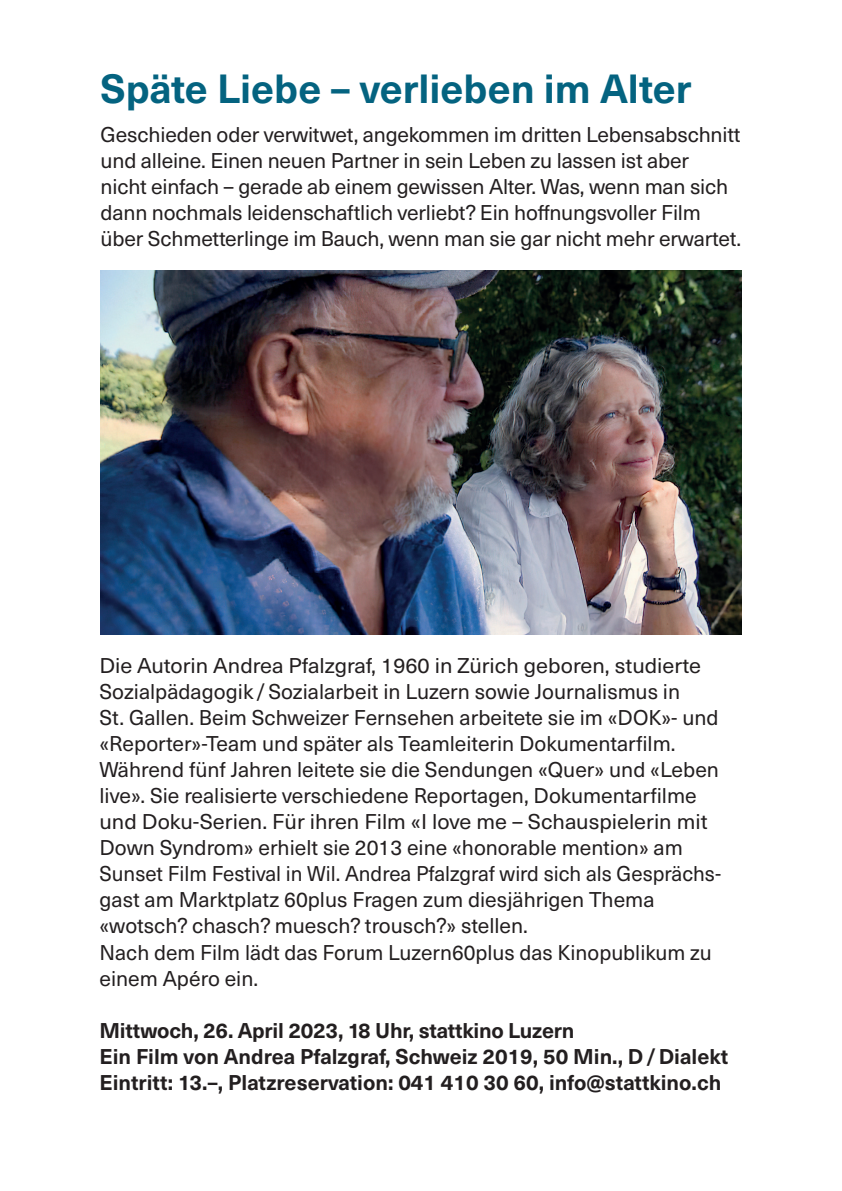
<style>
.page{position:relative;width:842px;height:1191px;background:#fff}
.page>*{position:absolute;margin:0;border:0;box-sizing:border-box;transform-origin:0 0}
.titel{font:700 40px "Neue Haas Unica Pro";color:#046380}
.text{font:21px/26px "Neue Haas Unica Pro";color:#231f20}
.text-2{font:700 21px/26px "Neue Haas Unica Pro";color:#231f20}
</style>
<div class="page">
<img style="left:101px;top:270px;width:640px;height:364px">
<p class="titel" style="left:101px;top:65px;width:592px">Späte Liebe – verlieben im Alter</p>
<p class="text" style="left:101px;top:122px;width:642px">Geschieden oder verwitwet, angekommen im dritten Lebensabschnitt und alleine. Einen neuen Partner in sein Leben zu lassen ist aber<br>nicht einfach – gerade ab einem gewissen Alter. Was, wenn man sich dann nochmals leidenschaftlich verliebt? Ein hoffnungsvoller Film über Schmetterlinge im Bauch, wenn man sie gar nicht mehr erwartet.</p>
<p class="text" style="left:99px;top:653px;width:621px">Die Autorin Andrea Pfalzgraf, 1960 in Zürich geboren, studierte Sozialpädagogik /Sozialarbeit in Luzern sowie Journalismus in<br>St. Gallen. Beim Schweizer Fernsehen arbeitete sie im «DOK»- und «Reporter»-Team und später als Teamleiterin Dokumentarfilm.</p>
<p class="text" style="left:99px;top:757px;width:621px">Während fünf Jahren leitete sie die Sendungen «Quer» und «Leben live». Sie realisierte verschiedene Reportagen, Dokumentarfilme</p>
<p class="text" style="left:99px;top:809px;width:623px">und Doku-Serien. Für ihren Film «I love me – Schauspielerin mit Down Syndrom» erhielt sie 2013 eine «honorable mention» am Sunset Film Festival in Wil. Andrea Pfalzgraf wird sich als Gesprächs&shy;gast am Marktplatz 60plus Fragen zum diesjährigen Thema «wotsch? chasch? muesch? trousch?» stellen.</p>
<p class="text" style="left:99px;top:939px;width:614px">Nach dem Film lädt das Forum Luzern60plus das Kinopublikum zu einem Apéro ein.</p>
<p class="text-2" style="left:99px;top:1017px;width:476px">Mittwoch, 26. April 2023, 18 Uhr, stattkino Luzern</p>
<p class="text-2" style="left:99px;top:1043px;width:630px">Ein Film von Andrea Pfalzgraf, Schweiz 2019, 50 Min., D/Dialekt<br>Eintritt: 13.–, Platzreservation: 041 410 30 60, info@stattkino.ch</p>
</div>
